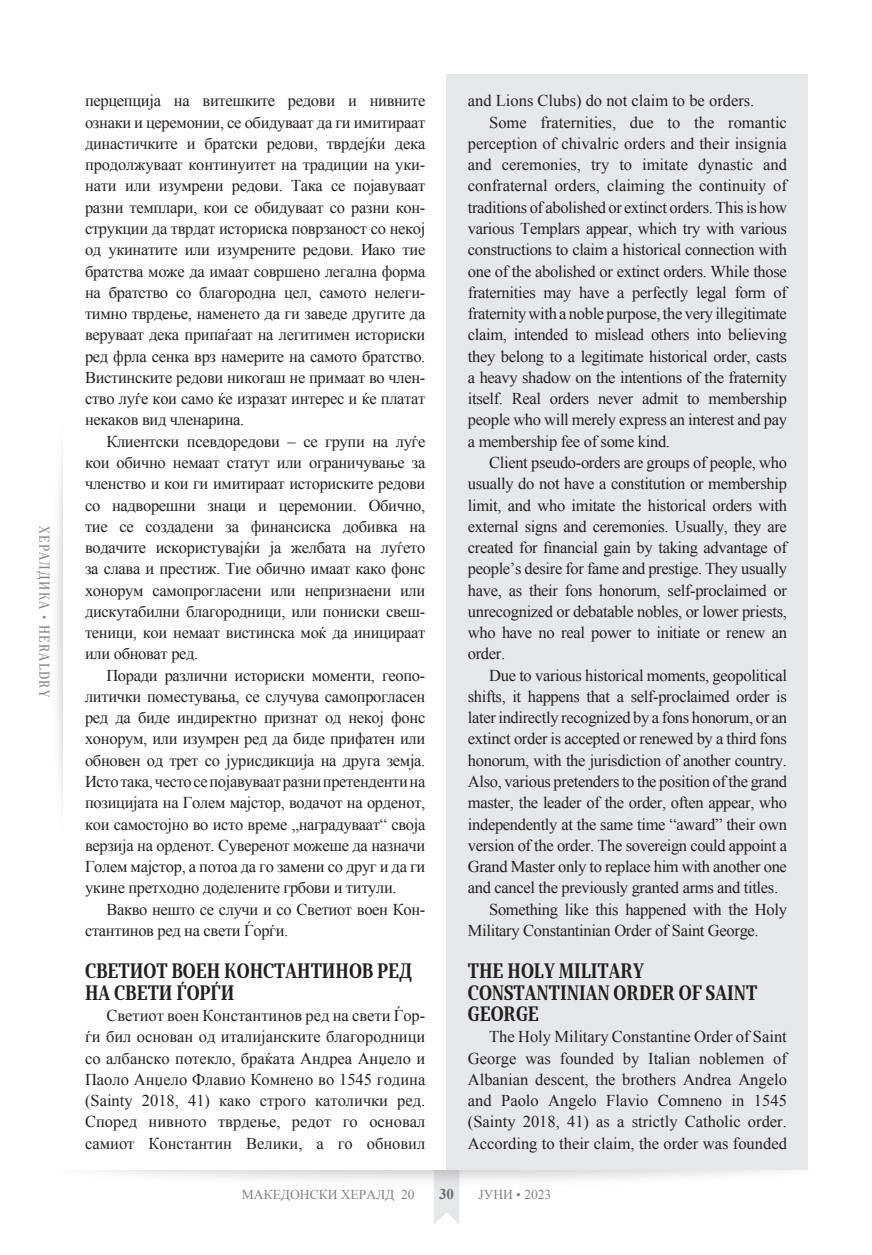
<style>
.page{position:relative;width:872px;height:1255px;background:#fff}
.page>*{position:absolute;margin:0;border:0;box-sizing:border-box;transform-origin:0 0}
.МЕЃУНАСЛОВ{font:700 19.5px/21.3px "Skola Serif Cn";color:#231f20}
._1_ГЛАВЕН_ТЕКСТ{font:16.5px/21.3px "Times New Roman";letter-spacing:-.02em;color:#231f20;text-align:justify}
._1_ГЛАВЕН_ТЕКСТ-2{font:16.5px "Times New Roman";color:#231f20}
.t1{font:700 15px "Times New Roman";color:#6c6d70}
.t2{font:13.5px "Times New Roman";color:#808285}
.t3{font:13.5px "Skola Serif Cn";letter-spacing:.1em;color:#808285}
</style>
<div class="page">
<img style="left:90px;top:1170px;width:692px;height:54px">
<div style="left:446px;top:74px;width:362px;height:1095px;background:#e6e7e9"></div>
<p class="t3" style="left:53px;top:526px;width:173px;rotate:90deg">ХЕРАЛДИКА • HERALDRY</p>
<p class="_1_ГЛАВЕН_ТЕКСТ" style="left:85px;top:90px;width:342px">перцепција на витешките редови и нивните ознаки и церемонии, се обидуваат да ги имитираат династичките и братски редови, тврдејќи дека продолжуваат континуитет на традиции на уки&shy;нати или изумрени редови. Така се појавуваат разни темплари, кои се обидуваат со разни кон&shy;струкции да тврдат историска поврзаност со некој од укинатите или изумрените редови. Иако тие братства може да имаат совршено легална форма на братство со благородна цел, самото нелеги&shy;тимно тврдење, наменето да ги заведе другите да веруваат дека припаѓаат на легитимен историски ред фрла сенка врз намерите на самото братство.<br>Вистинските редови никогаш не примаат во член&shy;ство луѓе кои само ќе изразат интерес и ќе платат некаков вид членарина.</p>
<p class="_1_ГЛАВЕН_ТЕКСТ" style="left:85px;top:430px;width:342px;text-indent:21px">Клиентски псевдоредови – се групи на луѓе кои обично немаат статут или ограничување за членство и кои ги имитираат историските редови со надворешни знаци и церемонии. Обично, тие се создадени за финансиска добивка на водачите искористувајќи ја желбата на луѓето за слава и престиж. Тие обично имаат како фонс хонорум самопрогласени или непризнаени или дискутабилни благородници, или пониски свеш&shy;теници, кои немаат вистинска моќ да иницираат или обноват ред.</p>
<p class="_1_ГЛАВЕН_ТЕКСТ" style="left:85px;top:664px;width:342px;text-indent:21px">Поради различни историски моменти, геопо&shy;литички поместувања, се случува самопрогласен ред да биде индиректно признат од некој фонс хонорум, или изумрен ред да биде прифатен или обновен од трет со јурисдикција на друга земја.<br>Исто така, често се појавуваат разни претенденти на позицијата на Голем мајстор, водачот на орденот, кои самостојно во исто време „наградуваат“ своја верзија на орденот. Суверенот можеше да назначи Голем мајстор, а потоа да го замени со друг и да ги укине претходно доделените грбови и титули.</p>
<p class="_1_ГЛАВЕН_ТЕКСТ" style="left:85px;top:898px;width:342px;text-indent:21px">Вакво нешто се случи и со Светиот воен Кон&shy;стантинов ред на свети Ѓорѓи.</p>
<p class="МЕЃУНАСЛОВ" style="left:85px;top:960px;width:329px">СВЕТИОТ ВОЕН КОНСТАНТИНОВ РЕД<br>НА СВЕТИ ЃОРЃИ</p>
<p class="_1_ГЛАВЕН_ТЕКСТ" style="left:85px;top:1004px;width:342px;text-indent:21px">Светиот воен Константинов ред на свети Ѓор&shy;ѓи бил основан од италијанските благородници со албанско потекло, браќата Андреа Анџело и Паоло Анџело Флавио Комнено во 1545 година (Sainty 2018, 41) како строго католички ред.<br>Според нивното тврдење, редот го основал самиот Константин Велики, а го обновил</p>
<p class="_1_ГЛАВЕН_ТЕКСТ-2" style="left:468px;top:90px;width:288px">and Lions Clubs) do not claim to be orders.</p>
<p class="_1_ГЛАВЕН_ТЕКСТ" style="left:468px;top:111px;width:320px;text-indent:21px">Some fraternities, due to the romantic perception of chivalric orders and their insignia and ceremonies, try to imitate dynastic and confraternal orders, claiming the continuity of traditions of abolished or extinct orders. This is how various Templars appear, which try with various constructions to claim a historical connection with one of the abolished or extinct orders. While those fraternities may have a perfectly legal form of fraternity with a noble purpose, the very illegitimate claim, intended to mislead others into believing they belong to a legitimate historical order, casts a heavy shadow on the intentions of the fraternity itself. Real orders never admit to membership people who will merely express an interest and pay a membership fee of some kind.</p>
<p class="_1_ГЛАВЕН_ТЕКСТ" style="left:468px;top:451px;width:320px;text-indent:21px">Client pseudo-orders are groups of people, who usually do not have a constitution or membership limit, and who imitate the historical orders with external signs and ceremonies. Usually, they are created for financial gain by taking advantage of people’s desire for fame and prestige. They usually have, as their fons honorum, self-proclaimed or unrecognized or debatable nobles, or lower priests, who have no real power to initiate or renew an order.</p>
<p class="_1_ГЛАВЕН_ТЕКСТ" style="left:468px;top:664px;width:320px;text-indent:21px">Due to various historical moments, geopolitical shifts, it happens that a self-proclaimed order is later indirectly recognized by a fons honorum, or an extinct order is accepted or renewed by a third fons honorum, with the jurisdiction of another country.<br>Also, various pretenders to the position of the grand master, the leader of the order, often appear, who independently at the same time “award” their own version of the order. The sovereign could appoint a Grand Master only to replace him with another one and cancel the previously granted arms and titles.</p>
<p class="_1_ГЛАВЕН_ТЕКСТ" style="left:468px;top:898px;width:320px;text-indent:21px">Something like this happened with the Holy<br>Military Constantinian Order of Saint George.</p>
<p class="МЕЃУНАСЛОВ" style="left:468px;top:960px;width:291px">THE HOLY MILITARY<br>CONSTANTINIAN ORDER OF SAINT<br>GEORGE</p>
<p class="_1_ГЛАВЕН_ТЕКСТ" style="left:468px;top:1025px;width:320px;text-indent:21px">The Holy Military Constantine Order of Saint George was founded by Italian noblemen of Albanian descent, the brothers Andrea Angelo and Paolo Angelo Flavio Comneno in 1545 (Sainty 2018, 41) as a strictly Catholic order.<br>According to their claim, the order was founded</p>
<p class="t2" style="left:242px;top:1184px;width:174px">МАКЕДОНСКИ ХЕРАЛД 20</p>
<p class="t1" style="left:439px;top:1183px;width:16px">30</p>
<p class="t2" style="left:478px;top:1184px;width:74px">ЈУНИ • 2023</p>
</div>
